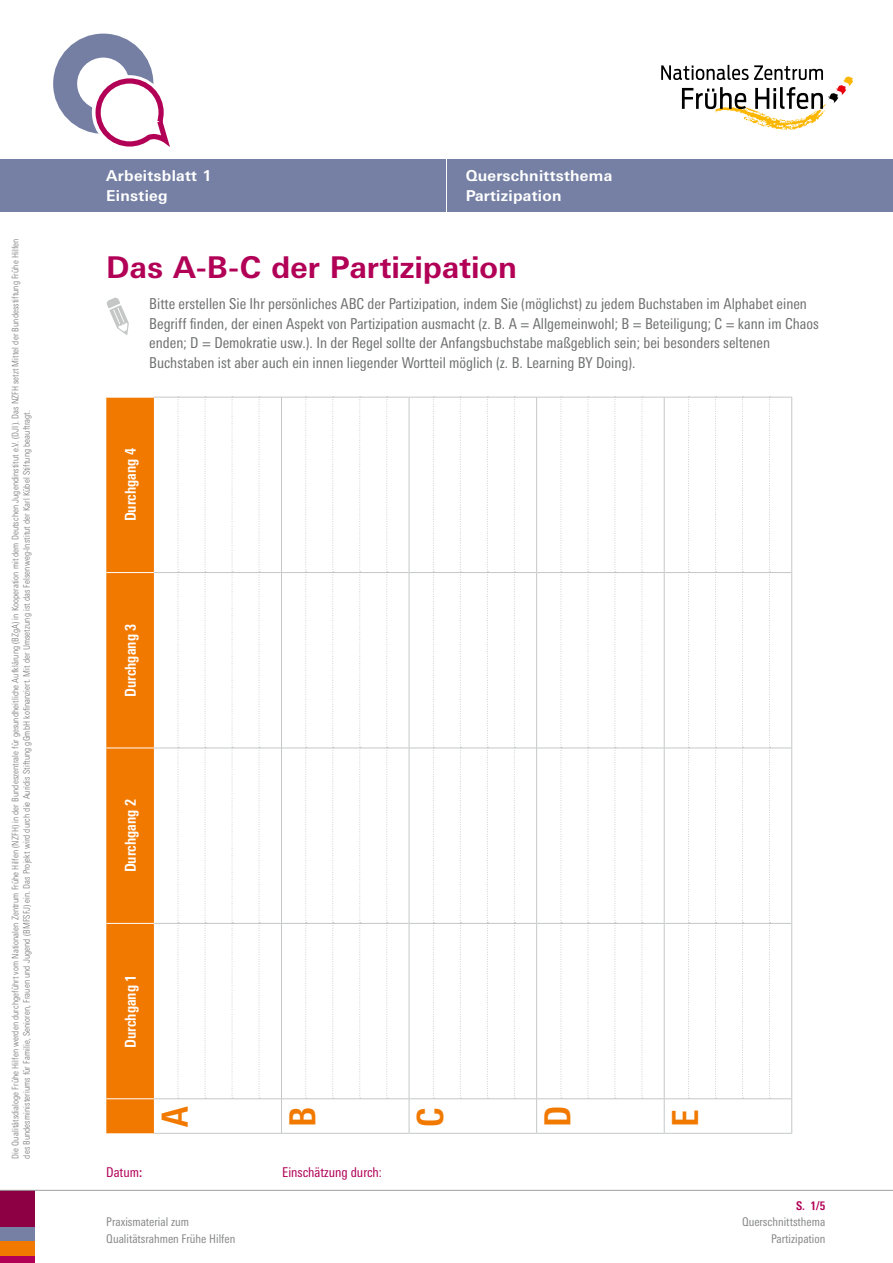
<style>
.page{position:relative;width:893px;height:1263px;background:#fff}
.page>*{position:absolute;margin:0;border:0;box-sizing:border-box;transform-origin:0 0}
.t1{font:700 condensed 36px "Linotype Univers";color:#f17900}
.t2{font:700 30px "Linotype Univers Basic";color:#b10056}
.t3{font:condensed 15px/19.5px "Linotype Univers";color:#6f7070}
.t4{font:700 15px/19.5px "Linotype Univers Basic";letter-spacing:.02em;color:#fff}
.t5{font:700 condensed 15px "Linotype Univers";color:#fff}
.t6{font:condensed 13.5px "Linotype Univers";color:#b10056}
.t7{font:condensed 12px/16.5px "Linotype Univers";color:#878988}
.t8{font:700 condensed 12px "Linotype Univers";color:#b10056}
.t9{font:300 condensed 9px/11.2px "Linotype Univers";letter-spacing:.01em;color:#6f7070}
.s1{font-weight:700}
</style>
<div class="page">
<div style="left:0;top:1255px;width:35px;height:8px;background:#b10056"></div>
<div style="left:0;top:1191px;width:35px;height:36px;background:#8d0043"></div>
<div style="left:0;top:1227px;width:35px;height:14px;background:#7580a4"></div>
<div style="left:0;top:1241px;width:35px;height:14px;background:#f17900"></div>
<div style="left:0;top:159px;width:893px;height:53px;background:#7580a4"></div>
<svg style="left:661px;top:65px;width:192px;height:65px"></svg>
<hr style="left:446px;top:147px;width:1px;height:74px;background:#fff">
<hr style="left:0;top:1190px;width:893px;height:1px;background:#9d9e9e">
<div style="left:53px;top:34px;width:100px;height:100px;border:24px solid #757fa3;border-radius:50%"></div>
<svg style="left:92px;top:75px;width:78px;height:72px"></svg>
<svg style="left:106px;top:298px;width:23px;height:37px"></svg>
<svg style="left:106px;top:398px;width:48px;height:735px;background:#f17f0d"></svg>
<hr style="left:154px;top:1133px;width:127px;height:1px;background:#c5c7c7">
<hr style="left:154px;top:1098px;width:127px;height:1px;background:#c5c7c7">
<hr style="left:154px;top:923px;width:127px;height:1px;background:#c5c7c7">
<hr style="left:154px;top:748px;width:127px;height:1px;background:#c5c7c7">
<hr style="left:154px;top:572px;width:127px;height:1px;background:#c5c7c7">
<hr style="left:154px;top:397px;width:127px;height:1px;background:#c5c7c7">
<hr style="left:281px;top:1099px;width:1px;height:35px;background:#c5c7c7">
<hr style="left:282px;top:1133px;width:127px;height:1px;background:#c5c7c7">
<hr style="left:281px;top:923px;width:1px;height:176px;background:#c5c7c7">
<hr style="left:282px;top:1098px;width:127px;height:1px;background:#c5c7c7">
<hr style="left:281px;top:748px;width:1px;height:175px;background:#c5c7c7">
<hr style="left:282px;top:923px;width:127px;height:1px;background:#c5c7c7">
<hr style="left:281px;top:572px;width:1px;height:176px;background:#c5c7c7">
<hr style="left:282px;top:748px;width:127px;height:1px;background:#c5c7c7">
<hr style="left:281px;top:397px;width:1px;height:175px;background:#c5c7c7">
<hr style="left:282px;top:572px;width:127px;height:1px;background:#c5c7c7">
<hr style="left:282px;top:397px;width:127px;height:1px;background:#c5c7c7">
<hr style="left:409px;top:1099px;width:1px;height:35px;background:#c5c7c7">
<hr style="left:409px;top:1133px;width:127px;height:1px;background:#c5c7c7">
<hr style="left:409px;top:923px;width:1px;height:176px;background:#c5c7c7">
<hr style="left:409px;top:1098px;width:127px;height:1px;background:#c5c7c7">
<hr style="left:409px;top:748px;width:1px;height:175px;background:#c5c7c7">
<hr style="left:409px;top:923px;width:127px;height:1px;background:#c5c7c7">
<hr style="left:409px;top:572px;width:1px;height:176px;background:#c5c7c7">
<hr style="left:409px;top:748px;width:127px;height:1px;background:#c5c7c7">
<hr style="left:409px;top:397px;width:1px;height:175px;background:#c5c7c7">
<hr style="left:409px;top:572px;width:127px;height:1px;background:#c5c7c7">
<hr style="left:409px;top:397px;width:127px;height:1px;background:#c5c7c7">
<hr style="left:536px;top:1099px;width:1px;height:35px;background:#c5c7c7">
<hr style="left:537px;top:1133px;width:127px;height:1px;background:#c5c7c7">
<hr style="left:536px;top:923px;width:1px;height:176px;background:#c5c7c7">
<hr style="left:537px;top:1098px;width:127px;height:1px;background:#c5c7c7">
<hr style="left:536px;top:748px;width:1px;height:175px;background:#c5c7c7">
<hr style="left:537px;top:923px;width:127px;height:1px;background:#c5c7c7">
<hr style="left:536px;top:572px;width:1px;height:176px;background:#c5c7c7">
<hr style="left:537px;top:748px;width:127px;height:1px;background:#c5c7c7">
<hr style="left:536px;top:397px;width:1px;height:175px;background:#c5c7c7">
<hr style="left:537px;top:572px;width:127px;height:1px;background:#c5c7c7">
<hr style="left:537px;top:397px;width:127px;height:1px;background:#c5c7c7">
<hr style="left:664px;top:1099px;width:1px;height:35px;background:#c5c7c7">
<hr style="left:665px;top:1133px;width:126px;height:1px;background:#c5c7c7">
<hr style="left:664px;top:923px;width:1px;height:176px;background:#c5c7c7">
<hr style="left:665px;top:1098px;width:126px;height:1px;background:#c5c7c7">
<hr style="left:664px;top:748px;width:1px;height:175px;background:#c5c7c7">
<hr style="left:665px;top:923px;width:126px;height:1px;background:#c5c7c7">
<hr style="left:664px;top:572px;width:1px;height:176px;background:#c5c7c7">
<hr style="left:665px;top:748px;width:126px;height:1px;background:#c5c7c7">
<hr style="left:664px;top:397px;width:1px;height:175px;background:#c5c7c7">
<hr style="left:665px;top:572px;width:126px;height:1px;background:#c5c7c7">
<hr style="left:665px;top:397px;width:126px;height:1px;background:#c5c7c7">
<hr style="left:791px;top:1099px;width:1px;height:35px;background:#c5c7c7">
<hr style="left:791px;top:923px;width:1px;height:176px;background:#c5c7c7">
<hr style="left:791px;top:748px;width:1px;height:175px;background:#c5c7c7">
<hr style="left:791px;top:572px;width:1px;height:176px;background:#c5c7c7">
<hr style="left:791px;top:397px;width:1px;height:175px;background:#c5c7c7">
<hr style="left:106px;top:1098px;width:48px;height:1px;background:#fff">
<hr style="left:106px;top:923px;width:48px;height:1px;background:#fff">
<hr style="left:106px;top:748px;width:48px;height:1px;background:#fff">
<hr style="left:106px;top:572px;width:48px;height:1px;background:#fff">
<svg style="left:178px;top:396px;width:1px;height:702px"></svg>
<svg style="left:205px;top:396px;width:1px;height:702px"></svg>
<svg style="left:232px;top:396px;width:1px;height:702px"></svg>
<svg style="left:259px;top:396px;width:1px;height:702px"></svg>
<svg style="left:305px;top:396px;width:2px;height:703px"></svg>
<svg style="left:332px;top:396px;width:2px;height:703px"></svg>
<svg style="left:359px;top:396px;width:2px;height:703px"></svg>
<svg style="left:386px;top:396px;width:2px;height:703px"></svg>
<svg style="left:433px;top:396px;width:1px;height:702px"></svg>
<svg style="left:460px;top:396px;width:1px;height:702px"></svg>
<svg style="left:487px;top:396px;width:1px;height:702px"></svg>
<svg style="left:514px;top:396px;width:1px;height:702px"></svg>
<svg style="left:561px;top:396px;width:1px;height:702px"></svg>
<svg style="left:588px;top:396px;width:1px;height:702px"></svg>
<svg style="left:615px;top:396px;width:1px;height:702px"></svg>
<svg style="left:642px;top:396px;width:1px;height:702px"></svg>
<svg style="left:688px;top:396px;width:1px;height:702px"></svg>
<svg style="left:715px;top:396px;width:1px;height:702px"></svg>
<svg style="left:742px;top:396px;width:1px;height:702px"></svg>
<svg style="left:769px;top:396px;width:1px;height:702px"></svg>
<p class="t9" style="left:10px;top:1158px;width:921px;rotate:-90deg">Die Qualitätsdialoge Frühe Hilfen werden durchgeführt vom Nationalen Zentrum Frühe Hilfen (NZFH) in der Bundeszentrale für gesundheitliche Aufklärung (BZgA) in Kooperation mit dem Deutschen Jugendinstitut e.V. (DJI). Das NZFH setzt Mittel der Bundesstiftung Frühe Hilfen des Bundesministeriums für Familie, Senioren, Frauen und Jugend (BMFSFJ) ein. Das Projekt wird durch die Auridis Stiftung gGmbH kofinanziert. Mit der Umsetzung ist das Felsenweg-Institut der Karl Kübel Stiftung beauftragt.</p>
<p class="t4" style="left:106px;top:166px;width:107px">Arbeitsblatt 1<br>Einstieg</p>
<p class="t4" style="left:466px;top:166px;width:148px">Querschnittsthema<br>Partizipation</p>
<p class="t2" style="left:106px;top:249px;width:412px">Das A-B-C der Partizipation</p>
<p class="t3" style="left:149px;top:294px;width:671px">Bitte erstellen Sie Ihr persönliches ABC der Partizipation, indem Sie (möglichst) zu jedem Buchstaben im Alphabet einen Begriff finden, der einen Aspekt von Partizipation ausmacht (z. B. A = Allgemeinwohl; B = Beteiligung; C = kann im Chaos enden; D = Demokratie usw.). In der Regel sollte der Anfangsbuchstabe maßgeblich sein; bei besonders seltenen Buchstaben ist aber auch ein innen liegender Wortteil möglich (z. B. Learning BY Doing).</p>
<p class="t5" style="left:122px;top:521px;width:75px;rotate:-90deg">Durchgang 4</p>
<p class="t5" style="left:122px;top:697px;width:75px;rotate:-90deg">Durchgang 3</p>
<p class="t5" style="left:122px;top:872px;width:75px;rotate:-90deg">Durchgang 2</p>
<p class="t5" style="left:122px;top:1048px;width:75px;rotate:-90deg">Durchgang 1</p>
<p class="t1" style="left:154px;top:1127px;width:22px;rotate:-90deg">A</p>
<p class="t1" style="left:281px;top:1127px;width:21px;rotate:-90deg">B</p>
<p class="t1" style="left:409px;top:1127px;width:21px;rotate:-90deg">C</p>
<p class="t1" style="left:536px;top:1127px;width:23px;rotate:-90deg">D</p>
<p class="t1" style="left:664px;top:1127px;width:19px;rotate:-90deg">E</p>
<h3 class="t6" style="left:106px;top:1165px;width:37px">Datum<span class="s1">:</span></h3>
<p class="t7" style="left:106px;top:1214px;width:131px">Praxismaterial zum<br>Qualitätsrahmen Frühe Hilfen</p>
<h3 class="t6" style="left:282px;top:1165px;width:101px">Einschätzung durch:</h3>
<h3 class="t8" style="left:796px;top:1198px;width:31px">S. 1/5</h3>
<h3 class="t7" style="left:742px;top:1214px;width:85px;text-align:right">Querschnittsthema<br>Partizipation</h3>
</div>
